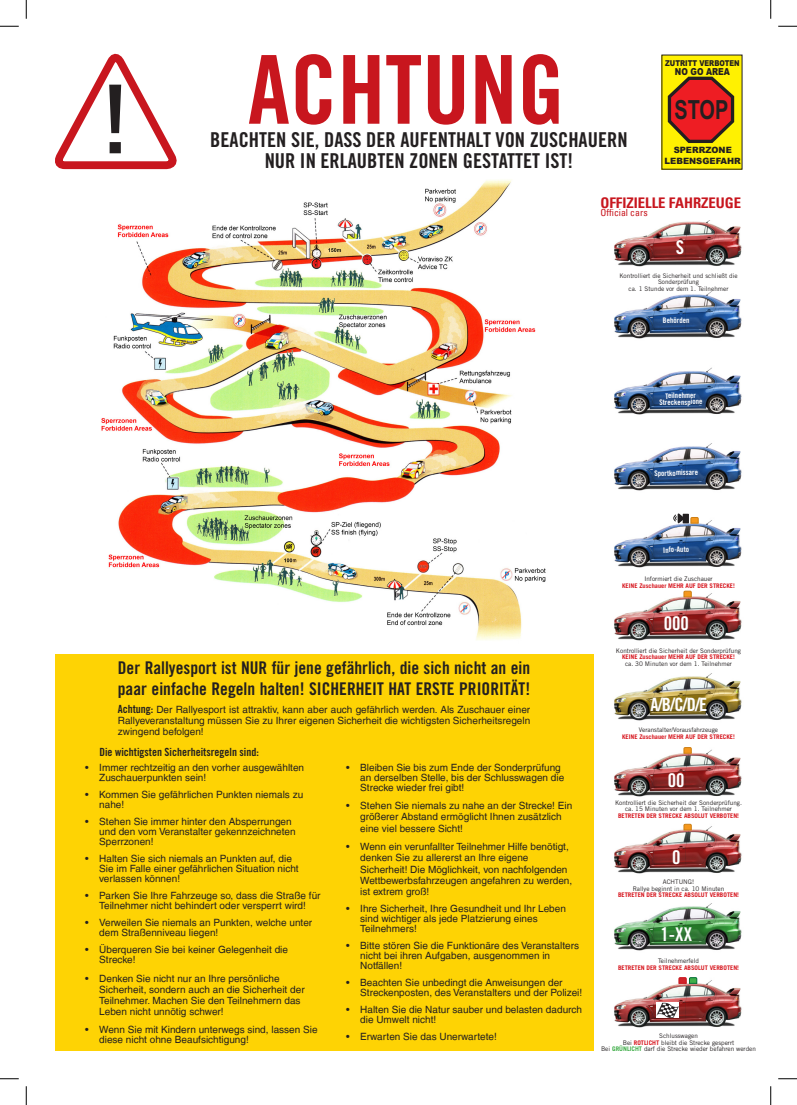
<style>
.page{position:relative;width:797px;height:1105px;background:#fff}
.page>*{position:absolute;margin:0;border:0;box-sizing:border-box;transform-origin:0 0}
.t1{font:95.12px "Trade Gothic Bold Cond Twenty";color:#c8161e}
.t2{font:95.12px "Trade Gothic Bold Cond Twenty";color:#231f20}
.t3{font:700 26.38px "Arial";color:#231f20;scale:.76 1}
.t4{font:20.5px/21.2px "Trade Gothic Bold Cond Twenty";color:#231f20;text-align:center}
.t5{font:18.88px "Trade Gothic Bold Cond Twenty";color:#fff}
.t6{font:18.38px "Trade Gothic Bold Cond Twenty";color:#fff}
.t7{font:17.5px/21px "Trade Gothic Bold Cond Twenty";color:#231f20}
.t8{font:700 condensed 14.62px "Univers LT";color:#c8161e}
.t9{font:11.25px "Trade Gothic Bold Cond Twenty";color:#231f20}
.t10{font:10px/10px "Helvetica LT";color:#231f20}
.t11{font:condensed 9.75px "Univers LT";color:#c8161e}
.t12{font:900 9.62px "Arial";color:#231f20;scale:.81 1}
.t13{font:900 8.75px/11px "Arial";color:#231f20;text-align:center}
.t14{font:900 8.12px "Arial";color:#231f20;scale:.81 1}
.t15{font:7.62px "Trade Gothic Bold Cond Twenty";color:#fff}
.t16{font:6.38px/6.6px "Trade Gothic";color:#231f20;text-align:center}
.t17{font:700 6.38px "Trade Gothic";color:#d7171f}
.s1{font-family:"Trade Gothic Bold Cond Twenty";font-size:11.25px}
.s2{font-weight:700;color:#d7171f}
.s3{font-weight:700;color:#40ae49}
</style>
<div class="page">
<img style="left:101px;top:161px;width:445px;height:479px">
<div style="left:55px;top:654px;width:538px;height:396px;background:#fed304"></div>
<svg style="left:55px;top:53px;width:121px;height:135px"></svg>
<div style="left:662px;top:55px;width:80px;height:114px;background:#fff101"></div>
<svg style="left:667px;top:76px;width:68px;height:67px"></svg>
<img style="left:614px;top:221px;width:128px;height:46px">
<img style="left:614px;top:673px;width:128px;height:355px">
<img style="left:614px;top:590px;width:128px;height:51px">
<img style="left:614px;top:291px;width:128px;height:277px">
<div style="left:682px;top:514px;width:7px;height:9px;background:#231f20"></div>
<svg style="left:671px;top:512px;width:13px;height:12px"></svg>
<svg style="left:683px;top:591px;width:8px;height:6px"></svg>
<svg style="left:683px;top:747px;width:8px;height:6px"></svg>
<svg style="left:683px;top:824px;width:8px;height:6px"></svg>
<svg style="left:690px;top:517px;width:8px;height:6px"></svg>
<svg style="left:678px;top:977px;width:19px;height:7px"></svg>
<img style="left:656px;top:1003px;width:23px;height:14px">
<svg style="left:0;top:25px;width:19px;height:2px"></svg>
<svg style="left:778px;top:25px;width:19px;height:2px"></svg>
<svg style="left:0;top:1078px;width:19px;height:1px"></svg>
<svg style="left:778px;top:1078px;width:19px;height:1px"></svg>
<svg style="left:25px;top:0;width:2px;height:19px"></svg>
<svg style="left:25px;top:1086px;width:2px;height:19px"></svg>
<svg style="left:770px;top:0;width:1px;height:19px"></svg>
<svg style="left:770px;top:1086px;width:1px;height:19px"></svg>
<p class="t2" style="left:102px;top:62px;width:28px">!</p>
<p class="t1" style="left:248px;top:32px;width:318px">ACHTUNG</p>
<p class="t4" style="left:210px;top:129px;width:419px">BEACHTEN SIE, DASS DER AUFENTHALT VON ZUSCHAUERN<br>NUR IN ERLAUBTEN ZONEN GESTATTET IST!</p>
<p class="t14" style="left:665px;top:57px;width:93px">ZUTRITT VERBOTEN</p>
<p class="t12" style="left:675px;top:66px;width:70px">NO GO AREA</p>
<p class="t3" style="left:674px;top:93px;width:72px">STOP</p>
<p class="t13" style="left:664px;top:145px;width:78px">SPERRZONE<br>LEBENSGEFAHR</p>
<p class="t8" style="left:600px;top:193px;width:142px">OFFIZIELLE FAHRZEUGE</p>
<p class="t11" style="left:600px;top:206px;width:49px">Official cars</p>
<p class="t5" style="left:675px;top:235px;width:10px">S</p>
<p class="t16" style="left:619px;top:272px;width:120px">Kontrolliert die Sicherheit und schließt die<br>Sonderprüfung</p>
<p class="t16" style="left:628px;top:285px;width:101px">ca. 1 Stunde vor dem 1. Teilnehmer</p>
<p class="t15" style="left:662px;top:316px;width:28px;rotate:-2deg">Behörden</p>
<p class="t15" style="left:665px;top:391px;width:32px;rotate:-2deg">Teilnehmer</p>
<p class="t15" style="left:659px;top:398px;width:45px;rotate:-2deg">Streckenspione</p>
<p class="t15" style="left:654px;top:469px;width:45px;rotate:-2deg">Sportkomissare</p>
<p class="t15" style="left:663px;top:545px;width:27px;rotate:-2deg">Info-Auto</p>
<p class="t16" style="left:644px;top:576px;width:70px">Informiert die Zuschauer</p>
<p class="t17" style="left:622px;top:582px;width:114px">KEINE Zuschauer MEHR AUF DER STRECKE!</p>
<p class="t5" style="left:663px;top:612px;width:27px">000</p>
<p class="t7" style="left:118px;top:657px;width:414px">Der Rallyesport ist NUR für jene gefährlich, die sich nicht an ein paar einfache Regeln halten! SICHERHEIT HAT ERSTE PRIORITÄT!</p>
<p class="t10" style="left:118px;top:703px;width:414px;line-height:11.2px;text-align:justify"><span class="s1">Achtung:</span> Der Rallyesport ist attraktiv, kann aber auch gefährlich werden. Als Zuschauer einer Rallyeveranstaltung müssen Sie zu Ihrer eigenen Sicherheit die wichtigsten Sicherheitsregeln zwingend befolgen!</p>
<p class="t9" style="left:99px;top:745px;width:161px">Die wichtigsten Sicherheitsregeln sind:</p>
<p class="t10" style="left:99px;top:762px;width:206px;text-indent:-14px">• Immer rechtzeitig an den vorher ausgewählten<br>Zuschauerpunkten sein!</p>
<p class="t10" style="left:99px;top:789px;width:205px;text-indent:-14px">• Kommen Sie gefährlichen Punkten niemals zu nahe!</p>
<p class="t10" style="left:99px;top:816px;width:198px;text-indent:-14px">• Stehen Sie immer hinter den Absperrungen und den vom Veranstalter gekennzeichneten<br>Sperrzonen!</p>
<p class="t10" style="left:99px;top:853px;width:201px;text-indent:-14px">• Halten Sie sich niemals an Punkten auf, die<br>Sie im Falle einer gefährlichen Situation nicht verlassen können!</p>
<p class="t10" style="left:85px;top:891px;width:237px;text-align:center">• Parken Sie Ihre Fahrzeuge so, dass die Straße für<br>Teilnehmer nicht behindert oder versperrt wird!</p>
<p class="t10" style="left:99px;top:918px;width:214px;text-indent:-14px">• Verweilen Sie niemals an Punkten, welche unter dem Straßenniveau liegen!</p>
<p class="t10" style="left:99px;top:945px;width:190px;text-indent:-14px">• Überqueren Sie bei keiner Gelegenheit die<br>Strecke!</p>
<p class="t10" style="left:99px;top:972px;width:207px;line-height:11.2px;text-indent:-14px">• Denken Sie nicht nur an Ihre persönliche Sicherheit, sondern auch an die Sicherheit der Teilnehmer. Machen Sie den Teilnehmern das Leben nicht unnötig schwer!</p>
<p class="t10" style="left:99px;top:1024px;width:220px;text-indent:-14px">• Wenn Sie mit Kindern unterwegs sind, lassen Sie diese nicht ohne Beaufsichtigung!</p>
<p class="t10" style="left:360px;top:762px;width:205px;text-indent:-14px">• Bleiben Sie bis zum Ende der Sonderprüfung an derselben Stelle, bis der Schlusswagen die<br>Strecke wieder frei gibt!</p>
<p class="t10" style="left:360px;top:800px;width:213px;line-height:11.2px;text-indent:-14px">• Stehen Sie niemals zu nahe an der Strecke! Ein größerer Abstand ermöglicht Ihnen zusätzlich eine viel bessere Sicht!</p>
<p class="t10" style="left:360px;top:841px;width:213px;line-height:11.2px;text-indent:-14px">• Wenn ein verunfallter Teilnehmer Hilfe benötigt, denken Sie zu allererst an Ihre eigene Sicherheit! Die Möglichkeit, von nachfolgenden Wettbewerbsfahrzeugen angefahren zu werden, ist extrem groß!</p>
<p class="t10" style="left:360px;top:903px;width:207px;text-indent:-14px">• Ihre Sicherheit, Ihre Gesundheit und Ihr Leben sind wichtiger als jede Platzierung eines<br>Teilnehmers!</p>
<p class="t10" style="left:360px;top:941px;width:220px;text-indent:-14px">• Bitte stören Sie die Funktionäre des Veranstalters nicht bei ihren Aufgaben, ausgenommen in<br>Notfällen!</p>
<p class="t10" style="left:360px;top:978px;width:223px;text-indent:-14px">• Beachten Sie unbedingt die Anweisungen der<br>Streckenposten, des Veranstalters und der Polizei!</p>
<p class="t10" style="left:360px;top:1005px;width:223px;text-indent:-14px">• Halten Sie die Natur sauber und belasten dadurch die Umwelt nicht!</p>
<p class="t10" style="left:346px;top:1032px;width:152px">• Erwarten Sie das Unerwartete!</p>
<p class="t16" style="left:616px;top:647px;width:127px">Kontrolliert die Sicherheit der Sonderprüfung</p>
<p class="t17" style="left:622px;top:653px;width:114px">KEINE Zuschauer MEHR AUF DER STRECKE!</p>
<p class="t16" style="left:625px;top:660px;width:108px">ca. 30 Minuten vor dem 1. Teilnehmer</p>
<p class="t6" style="left:650px;top:693px;width:58px">A/B/C/D/E</p>
<p class="t16" style="left:639px;top:726px;width:81px">Veranstalter/Vorausfahrzeuge</p>
<p class="t17" style="left:622px;top:732px;width:114px">KEINE Zuschauer MEHR AUF DER STRECKE!</p>
<p class="t5" style="left:668px;top:769px;width:18px">00</p>
<p class="t16" style="left:615px;top:799px;width:128px">Kontrolliert die Sicherheit der Sonderprüfung.</p>
<p class="t16" style="left:625px;top:806px;width:108px">ca. 15 Minuten vor dem 1. Teilnehmer</p>
<p class="t17" style="left:618px;top:812px;width:122px">BETRETEN DER STRECKE ABSOLUT VERBOTEN!</p>
<p class="t5" style="left:672px;top:846px;width:10px">0</p>
<p class="t16" style="left:663px;top:878px;width:33px">ACHTUNG!</p>
<p class="t16" style="left:632px;top:885px;width:93px">Rallye beginnt in ca. 10 Minuten</p>
<p class="t17" style="left:618px;top:891px;width:122px">BETRETEN DER STRECKE ABSOLUT VERBOTEN!</p>
<p class="t5" style="left:660px;top:922px;width:33px">1-XX</p>
<p class="t16" style="left:658px;top:958px;width:42px">Teilnehmerfeld</p>
<p class="t17" style="left:618px;top:964px;width:122px">BETRETEN DER STRECKE ABSOLUT VERBOTEN!</p>
<p class="t16" style="left:659px;top:1032px;width:40px">Schlusswagen</p>
<p class="t16" style="left:622px;top:1039px;width:113px">Bei <span class="s2">ROTLICHT</span> bleibt die Strecke gesperrt</p>
<p class="t16" style="left:601px;top:1045px;width:156px">Bei <span class="s3">GRÜNLICHT</span> darf die Strecke wieder befahren werden</p>
</div>
